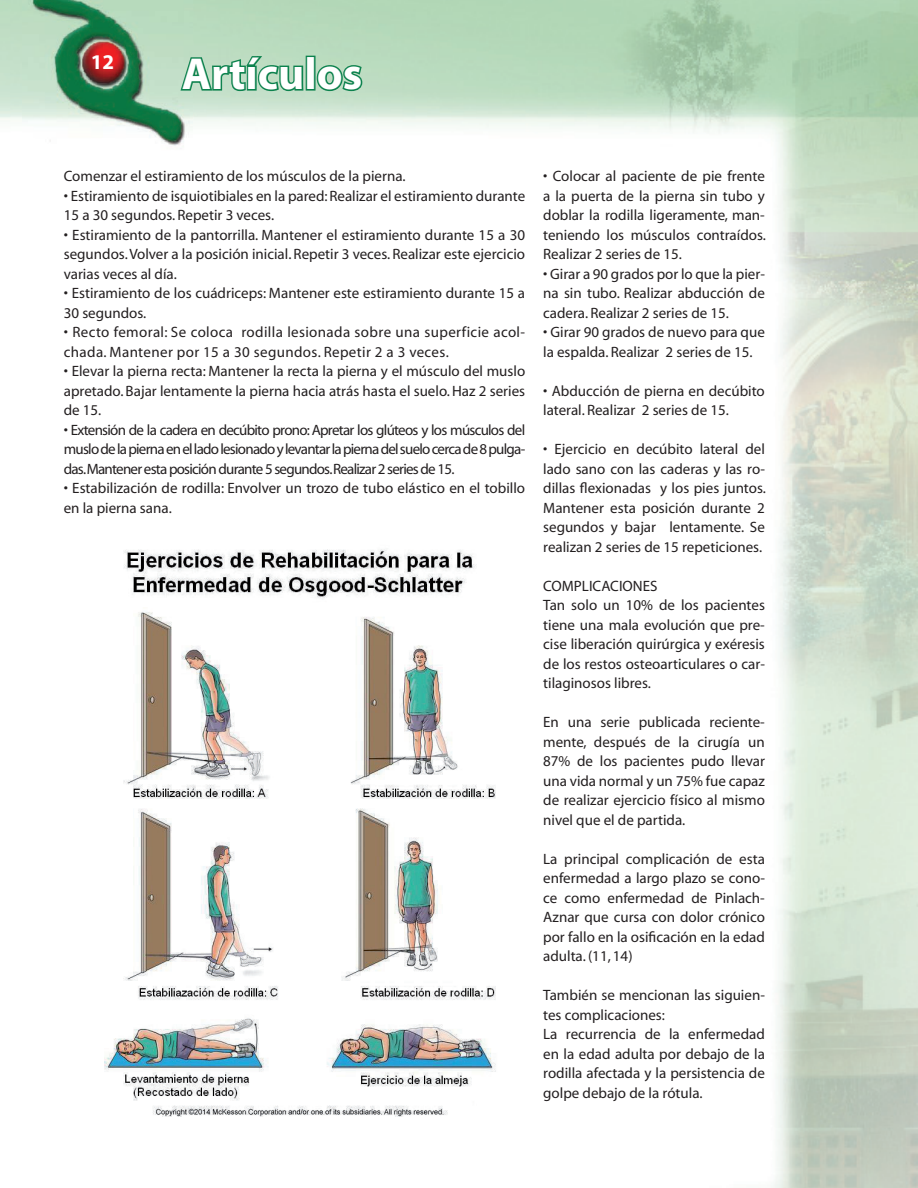
<style>
.page{position:relative;width:918px;height:1188px;background:#fff}
.page>*{position:absolute;margin:0;border:0;box-sizing:border-box;transform-origin:0 0}
.t1{font:700 45px "Myriad";color:#fff}
.t2{font:700 21px "Myriad";color:#fff}
.t3{font:15px/19.5px "Myriad";color:#231f20;text-align:justify}
.t4{font:15px/19.5px "Myriad";letter-spacing:.025em;color:#231f20}
</style>
<div class="page">
<img style="left:22px;top:0;width:171px;height:150px">
<svg style="left:178px;top:54px;width:127px;height:39px;background:#7fbc99"></svg>
<div style="left:306px;top:56px;width:10px;height:35px;border:3px solid #0d824e"></div>
<svg style="left:315px;top:64px;width:49px;height:29px"></svg>
<img style="left:104px;top:548px;width:392px;height:568px">
<h2 class="t2" style="left:91px;top:51px;width:25px">12</h2>
<h1 class="t1" style="left:182px;top:51px;width:182px">Artículos</h1>
<p class="t3" style="left:64px;top:167px;width:343px">Comenzar el estiramiento de los músculos de la pierna.</p>
<p class="t3" style="left:64px;top:187px;width:463px">• Estiramiento de isquiotibiales en la pared: Realizar el estiramiento durante<br>15 a 30 segundos. Repetir 3 veces.</p>
<p class="t3" style="left:64px;top:226px;width:463px">• Estiramiento de la pantorrilla. Mantener el estiramiento durante 15 a 30 segundos. Volver a la posición inicial. Repetir 3 veces. Realizar este ejercicio varias veces al día.</p>
<p class="t3" style="left:64px;top:284px;width:463px">• Estiramiento de los cuádriceps: Mantener este estiramiento durante 15 a<br>30 segundos.</p>
<p class="t4" style="left:64px;top:323px;width:463px">• Recto femoral: Se coloca rodilla lesionada sobre una superficie acol&shy;chada. Mantener por 15 a 30 segundos. Repetir 2 a 3 veces.</p>
<p class="t3" style="left:64px;top:362px;width:463px">• Elevar la pierna recta: Mantener la recta la pierna y el músculo del muslo apretado. Bajar lentamente la pierna hacia atrás hasta el suelo. Haz 2 series de 15.</p>
<p class="t3" style="left:64px;top:421px;width:463px">• Extensión de la cadera en decúbito prono: Apretar los glúteos y los músculos del muslo de la pierna en el lado lesionado y levantar la pierna del suelo cerca de 8 pulga&shy;das.Mantener esta posición durante 5 segundos.Realizar 2 series de 15.</p>
<p class="t3" style="left:64px;top:479px;width:463px">• Estabilización de rodilla: Envolver un trozo de tubo elástico en el tobillo en la pierna sana.</p>
<p class="t3" style="left:543px;top:167px;width:224px">• Colocar al paciente de pie frente a la puerta de la pierna sin tubo y doblar la rodilla ligeramente, man&shy;teniendo los músculos contraídos.<br>Realizar 2 series de 15.</p>
<p class="t3" style="left:543px;top:265px;width:223px">• Girar a 90 grados por lo que la pier&shy;na sin tubo. Realizar abducción de cadera. Realizar 2 series de 15.</p>
<p class="t3" style="left:543px;top:323px;width:223px">• Girar 90 grados de nuevo para que la espalda. Realizar 2 series de 15.</p>
<p class="t3" style="left:543px;top:382px;width:223px">• Abducción de pierna en decúbito lateral. Realizar 2 series de 15.</p>
<p class="t3" style="left:543px;top:440px;width:224px">• Ejercicio en decúbito lateral del lado sano con las caderas y las ro&shy;dillas flexionadas y los pies juntos.<br>Mantener esta posición durante 2 segundos y bajar lentamente. Se realizan 2 series de 15 repeticiones.</p>
<p class="t3" style="left:543px;top:577px;width:223px;text-align:left">COMPLICACIONES<br>Tan solo un 10% de los pacientes tiene una mala evolución que pre&shy;cise liberación quirúrgica y exéresis de los restos osteoarticulares o car&shy;tilaginosos libres.</p>
<p class="t3" style="left:543px;top:713px;width:223px">En una serie publicada reciente&shy;mente, después de la cirugía un 87% de los pacientes pudo llevar una vida normal y un 75% fue capaz de realizar ejercicio físico al mismo nivel que el de partida.</p>
<p class="t3" style="left:543px;top:850px;width:223px">La principal complicación de esta enfermedad a largo plazo se cono&shy;ce como enfermedad de Pinlach-Aznar que cursa con dolor crónico por fallo en la osificación en la edad adulta. (11, 14)</p>
<p class="t3" style="left:543px;top:986px;width:223px;text-align:left">También se mencionan las siguien&shy;tes complicaciones:<br>La recurrencia de la enfermedad en la edad adulta por debajo de la rodilla afectada y la persistencia de golpe debajo de la rótula.</p>
</div>
